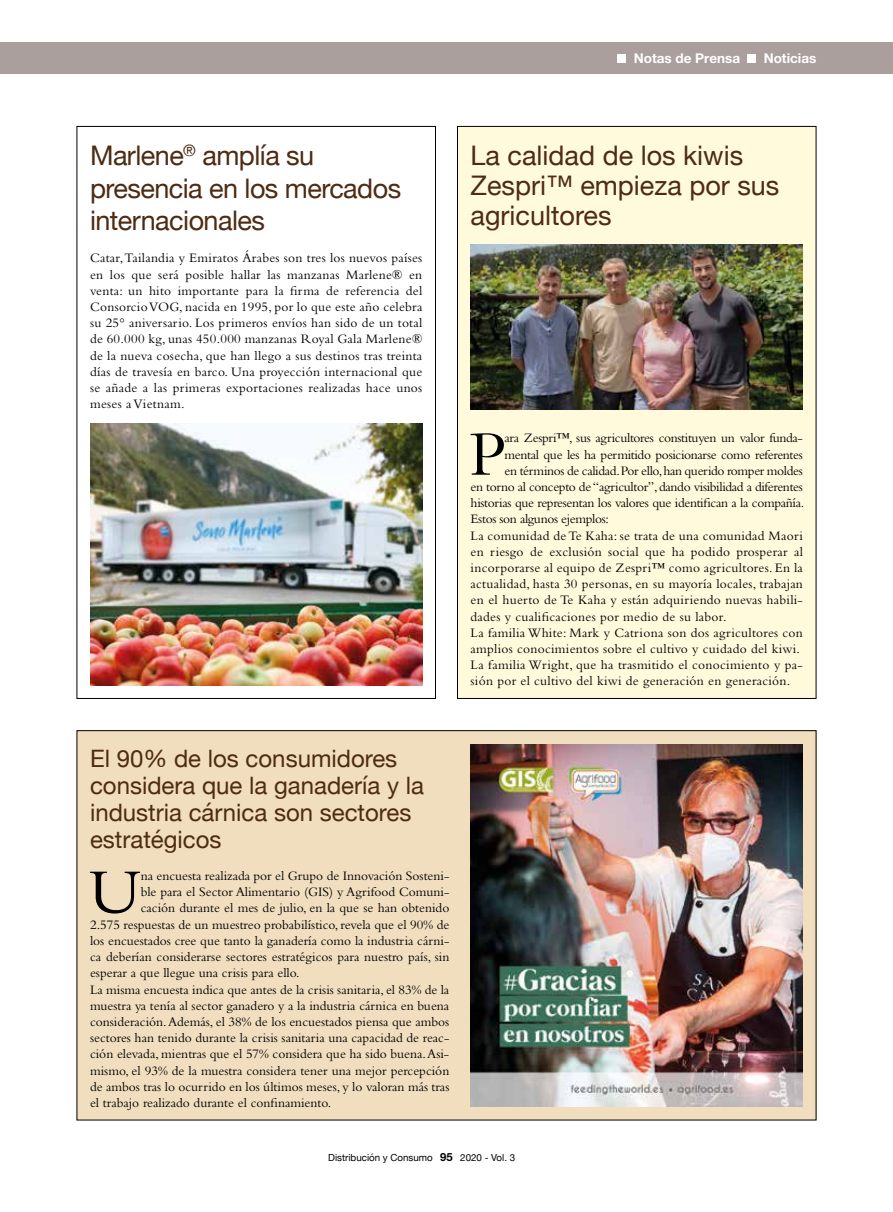
<style>
.page{position:relative;width:893px;height:1212px;background:#fff}
.page>*{position:absolute;margin:0;border:0;box-sizing:border-box;transform-origin:0 0}
.t1{font:65.55px "Bembo";color:#000}
.t2{font:27px/32.4px "Helvetica Neue";letter-spacing:-.02em;color:#4e2b13}
.t3{font:27px/30px "Helvetica Neue";color:#4e2b13}
.t4{font:24px/27px "Helvetica Neue";color:#4e2b13}
.t5{font:13.5px/16.2px "Bembo";color:#000;text-align:justify}
.t6{font:13.5px "Bembo";letter-spacing:.02em;color:#000}
.t7{font:13.5px "Bembo";letter-spacing:-.025em;color:#000}
.t8{font:700 13.5px "Helvetica Neue LT Std";color:#fff}
.t9{font:9.75px "Helvetica Neue";color:#000}
.s1{font-family:"Helvetica Neue LT Std";font-weight:700;font-size:11.25px}
</style>
<div class="page">
<div style="left:77px;top:731px;width:739px;height:389px;background:#f0debf"></div>
<div style="left:457px;top:126px;width:359px;height:572px;background:#fffadc"></div>
<img style="left:471px;top:244px;width:332px;height:166px">
<img style="left:471px;top:744px;width:332px;height:363px">
<img style="left:90px;top:423px;width:332px;height:262px">
<div style="left:0;top:43px;width:893px;height:31px;background:#aa9f9d"></div>
<div style="left:618px;top:54px;width:8px;height:9px;background:#fff"></div>
<div style="left:748px;top:54px;width:8px;height:9px;background:#fff"></div>
<p class="t8" style="left:634px;top:50px;width:108px">Notas de Prensa</p>
<p class="t8" style="left:764px;top:50px;width:54px">Noticias</p>
<h2 class="t2" style="left:90px;top:141px;width:313px">Marlene<sup>®</sup> amplía su presencia en los mercados internacionales</h2>
<p class="t5" style="left:90px;top:250px;width:334px">Catar, Tailandia y Emiratos Árabes son tres los nuevos países en los que será posible hallar las manzanas Marlene® en venta: un hito importante para la firma de referencia del Consorcio VOG, nacida en 1995, por lo que este año celebra su 25° aniversario. Los primeros envíos han sido de un total de 60.000 kg, unas 450.000 manzanas Royal Gala Marlene® de la nueva cosecha, que han llego a sus destinos tras treinta días de travesía en barco. Una proyección internacional que se añade a las primeras exportaciones realizadas hace unos meses a Vietnam.</p>
<h2 class="t3" style="left:471px;top:142px;width:310px">La calidad de los kiwis<br>Zespri™ empieza por sus agricultores</h2>
<h1 class="t1" style="left:469px;top:416px;width:38px">P</h1>
<p class="t7" style="left:505px;top:430px;width:300px">ara Zespri™, sus agricultores constituyen un valor funda-</p>
<p class="t7" style="left:505px;top:446px;width:300px">mental que les ha permitido posicionarse como referentes</p>
<p class="t7" style="left:505px;top:463px;width:300px">en términos de calidad. Por ello, han querido romper moldes</p>
<p class="t7" style="left:471px;top:479px;width:334px">en torno al concepto de “agricultor”, dando visibilidad a diferentes</p>
<p class="t7" style="left:471px;top:495px;width:335px">historias que representan los valores que identifican a la compañía.</p>
<p class="t7" style="left:471px;top:511px;width:140px">Estos son algunos ejemplos:</p>
<p class="t6" style="left:471px;top:527px;width:334px">La comunidad de Te Kaha: se trata de una comunidad Maori</p>
<p class="t6" style="left:471px;top:544px;width:334px">en riesgo de exclusión social que ha podido prosperar al</p>
<p class="t6" style="left:471px;top:560px;width:334px">incorporarse al equipo de Zespri™ como agricultores. En la</p>
<p class="t6" style="left:471px;top:576px;width:334px">actualidad, hasta 30 personas, en su mayoría locales, trabajan</p>
<p class="t6" style="left:471px;top:592px;width:334px">en el huerto de Te Kaha y están adquiriendo nuevas habili-</p>
<p class="t6" style="left:471px;top:608px;width:257px">dades y cualificaciones por medio de su labor.</p>
<p class="t6" style="left:471px;top:625px;width:334px">La familia White: Mark y Catriona son dos agricultores con</p>
<p class="t6" style="left:471px;top:641px;width:331px">amplios conocimientos sobre el cultivo y cuidado del kiwi.</p>
<p class="t6" style="left:471px;top:657px;width:334px">La familia Wright, que ha trasmitido el conocimiento y pa-</p>
<p class="t6" style="left:471px;top:673px;width:321px">sión por el cultivo del kiwi de generación en generación.</p>
<h3 class="t4" style="left:90px;top:746px;width:335px">El 90% de los consumidores considera que la ganadería y la industria cárnica son sectores estratégicos</h3>
<h1 class="t1" style="left:89px;top:854px;width:53px">U</h1>
<p class="t5" style="left:141px;top:867px;width:310px">na encuesta realizada por el Grupo de Innovación Sosteni-</p>
<p class="t5" style="left:141px;top:884px;width:310px">ble para el Sector Alimentario (GIS) y Agrifood Comuni-</p>
<p class="t5" style="left:141px;top:900px;width:310px">cación durante el mes de julio, en la que se han obtenido</p>
<p class="t5" style="left:90px;top:916px;width:361px">2.575 respuestas de un muestreo probabilístico, revela que el 90% de</p>
<p class="t5" style="left:90px;top:932px;width:361px">los encuestados cree que tanto la ganadería como la industria cárni-</p>
<p class="t5" style="left:90px;top:948px;width:361px">ca deberían considerarse sectores estratégicos para nuestro país, sin</p>
<p class="t5" style="left:90px;top:965px;width:211px">esperar a que llegue una crisis para ello.</p>
<p class="t5" style="left:90px;top:981px;width:361px">La misma encuesta indica que antes de la crisis sanitaria, el 83% de la</p>
<p class="t5" style="left:90px;top:997px;width:361px">muestra ya tenía al sector ganadero y a la industria cárnica en buena</p>
<p class="t5" style="left:90px;top:1013px;width:361px">consideración. Además, el 38% de los encuestados piensa que ambos</p>
<p class="t5" style="left:90px;top:1029px;width:361px">sectores han tenido durante la crisis sanitaria una capacidad de reac-</p>
<p class="t5" style="left:90px;top:1046px;width:361px">ción elevada, mientras que el 57% considera que ha sido buena. Asi-</p>
<p class="t5" style="left:90px;top:1062px;width:361px">mismo, el 93% de la muestra considera tener una mejor percepción</p>
<p class="t5" style="left:90px;top:1078px;width:361px">de ambos tras lo ocurrido en los últimos meses, y lo valoran más tras</p>
<p class="t5" style="left:90px;top:1094px;width:243px">el trabajo realizado durante el confinamiento.</p>
<p class="t9" style="left:328px;top:1150px;width:188px">Distribución y Consumo <span class="s1">95</span> 2020 - Vol. 3</p>
</div>
